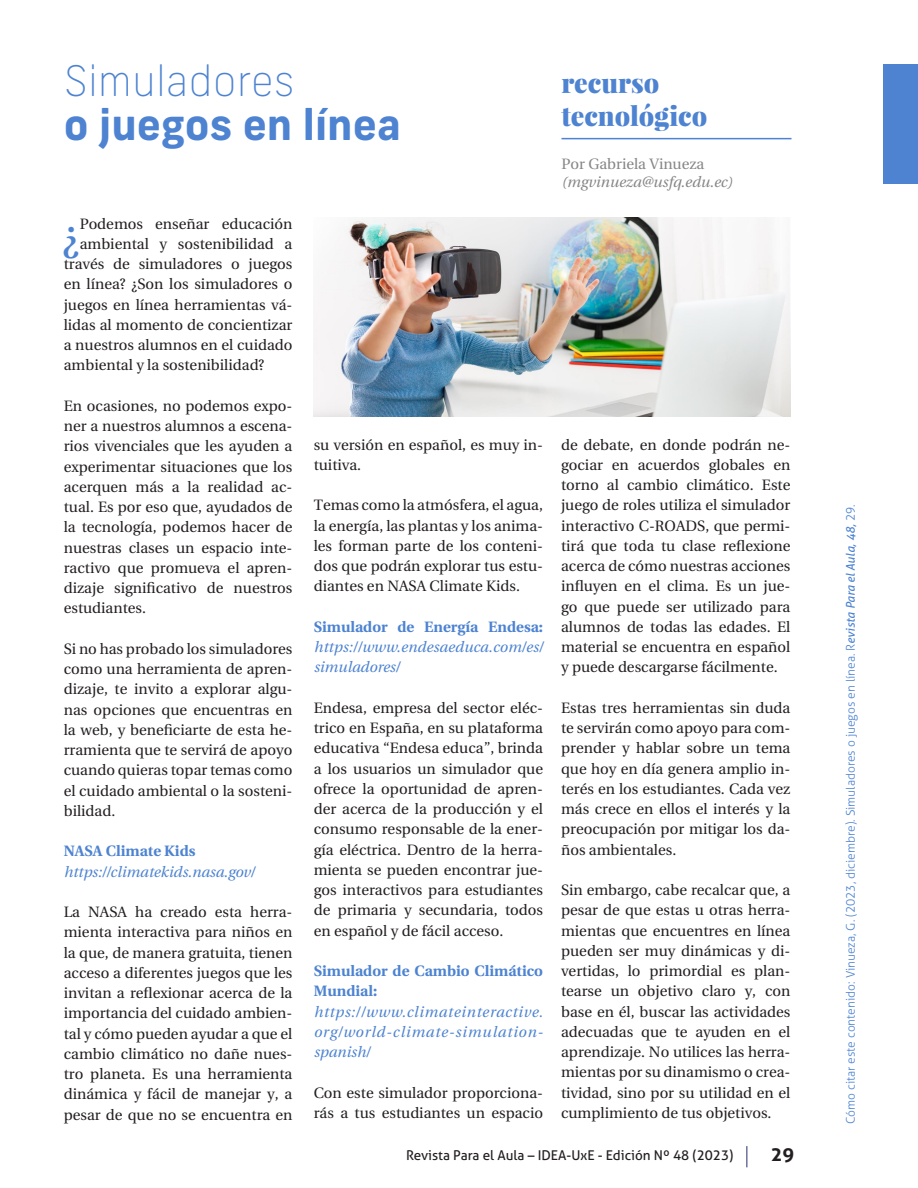
<style>
.page{position:relative;width:918px;height:1188px;background:#fff}
.page>*{position:absolute;margin:0;border:0;box-sizing:border-box;transform-origin:0 0}
.t1{font:44.25px "Linguistics Pro";color:#4d83d1}
.t2{font:700 42px "New Frank";color:#4d83d1}
.t3{font:100 42px "New Frank";color:#4d83d1}
.t4{font:900 27px/33px "Playfair Display";color:#4d83d1}
.t5{font:700 19.5px "Aller";color:#231f20}
.t6{font:15px/20.2px "Linguistics Pro";color:#231f20;text-align:justify}
.t7{font:italic 15px/20.2px "Linguistics Pro";letter-spacing:.01em;color:#4d83d1}
.t8{font:700 15px/20.2px "Linguistics Pro";color:#4d83d1}
.t9{font:italic 15px "Linguistics Pro";color:#868686}
.t10{font:15px "Linguistics Pro";color:#868686}
.t11{font:13.5px "Aller";color:#231f20}
.t12{font:300 12px "Aller";color:#4d83d1}
.s1{font-weight:400;font-style:italic}
</style>
<div class="page">
<svg style="left:747px;top:1146px;width:1px;height:21px"></svg>
<hr style="left:561px;top:138px;width:231px;height:1px;background:#4d83d1">
<div style="left:884px;top:64px;width:34px;height:119px;background:#4d83d1"></div>
<img style="left:314px;top:217px;width:476px;height:199px">
<h2 class="t3" style="left:64px;top:56px;width:232px">Simuladores</h2>
<h2 class="t2" style="left:64px;top:97px;width:339px">o juegos en línea</h2>
<p class="t6" style="left:80px;top:213px;width:214px">Podemos enseñar educación</p>
<p class="t6" style="left:80px;top:234px;width:214px">ambiental y sostenibilidad a</p>
<p class="t6" style="left:64px;top:254px;width:230px">través de simuladores o juegos</p>
<p class="t6" style="left:64px;top:274px;width:230px">en línea? ¿Son los simuladores o</p>
<p class="t6" style="left:64px;top:294px;width:230px">juegos en línea herramientas vá-</p>
<p class="t6" style="left:64px;top:315px;width:230px">lidas al momento de concientizar</p>
<p class="t6" style="left:64px;top:335px;width:230px">a nuestros alumnos en el cuidado</p>
<p class="t6" style="left:64px;top:355px;width:202px">ambiental y la sostenibilidad?</p>
<p class="t6" style="left:64px;top:396px;width:230px">En ocasiones, no podemos expo&shy;ner a nuestros alumnos a escena&shy;rios vivenciales que les ayuden a experimentar situaciones que los acerquen más a la realidad ac&shy;tual. Es por eso que, ayudados de la tecnología, podemos hacer de nuestras clases un espacio inte&shy;ractivo que promueva el apren&shy;dizaje significativo de nuestros estudiantes.</p>
<p class="t6" style="left:64px;top:639px;width:230px">Si no has probado los simuladores como una herramienta de apren&shy;dizaje, te invito a explorar algu&shy;nas opciones que encuentras en la web, y beneficiarte de esta he&shy;rramienta que te servirá de apoyo cuando quieras topar temas como el cuidado ambiental o la sosteni&shy;bilidad.</p>
<p class="t8" style="left:64px;top:840px;width:133px">NASA Climate Kids</p>
<p class="t7" style="left:64px;top:860px;width:192px">https://climatekids.nasa.gov/</p>
<p class="t6" style="left:64px;top:902px;width:230px">La NASA ha creado esta herra&shy;mienta interactiva para niños en la que, de manera gratuita, tienen acceso a diferentes juegos que les invitan a reflexionar acerca de la importancia del cuidado ambien&shy;tal y cómo pueden ayudar a que el cambio climático no dañe nues&shy;tro planeta. Es una herramienta dinámica y fácil de manejar y, a pesar de que no se encuentra en</p>
<h1 class="t1" style="left:62px;top:200px;width:19px">¿</h1>
<p class="t6" style="left:314px;top:435px;width:231px">su versión en español, es muy in&shy;tuitiva.</p>
<p class="t6" style="left:314px;top:495px;width:231px">Temas como la atmósfera, el agua, la energía, las plantas y los anima&shy;les forman parte de los conteni&shy;dos que podrán explorar tus estu&shy;diantes en NASA Climate Kids.</p>
<p class="t8" style="left:314px;top:616px;width:231px">Simulador de Energía Endesa:</p>
<p class="t7" style="left:314px;top:636px;width:231px">https://www.endesaeduca.com/es/ simuladores/</p>
<p class="t6" style="left:314px;top:698px;width:231px">Endesa, empresa del sector eléc&shy;trico en España, en su plataforma educativa “Endesa educa”, brinda a los usuarios un simulador que ofrece la oportunidad de apren&shy;der acerca de la producción y el consumo responsable de la ener&shy;gía eléctrica. Dentro de la herra&shy;mienta se pueden encontrar jue&shy;gos interactivos para estudiantes de primaria y secundaria, todos en español y de fácil acceso.</p>
<p class="t8" style="left:314px;top:960px;width:231px">Simulador de Cambio Climático<br>Mundial:</p>
<p class="t7" style="left:314px;top:1001px;width:231px;text-align:justify">https://www.climateinteractive. org/world-climate-simulation&shy;spanish/</p>
<p class="t6" style="left:314px;top:1083px;width:231px">Con este simulador proporciona&shy;rás a tus estudiantes un espacio</p>
<h3 class="t4" style="left:561px;top:66px;width:147px">recurso tecnológico</h3>
<p class="t10" style="left:561px;top:152px;width:145px">Por Gabriela Vinueza</p>
<p class="t9" style="left:561px;top:170px;width:172px">(mgvinueza@usfq.edu.ec)</p>
<p class="t6" style="left:561px;top:435px;width:231px">de debate, en donde podrán ne&shy;gociar en acuerdos globales en torno al cambio climático. Este juego de roles utiliza el simulador interactivo C-ROADS, que permi&shy;tirá que toda tu clase reflexione acerca de cómo nuestras acciones influyen en el clima. Es un jue&shy;go que puede ser utilizado para alumnos de todas las edades. El material se encuentra en español y puede descargarse fácilmente.</p>
<p class="t6" style="left:561px;top:698px;width:231px">Estas tres herramientas sin duda te servirán como apoyo para com&shy;prender y hablar sobre un tema que hoy en día genera amplio in&shy;terés en los estudiantes. Cada vez más crece en ellos el interés y la preocupación por mitigar los da&shy;ños ambientales.</p>
<p class="t6" style="left:561px;top:880px;width:231px">Sin embargo, cabe recalcar que, a pesar de que estas u otras herra&shy;mientas que encuentres en línea pueden ser muy dinámicas y di&shy;vertidas, lo primordial es plan&shy;tearse un objetivo claro y, con base en él, buscar las actividades adecuadas que te ayuden en el aprendizaje. No utilices las herra&shy;mientas por su dinamismo o crea&shy;tividad, sino por su utilidad en el cumplimiento de tus objetivos.</p>
<p class="t11" style="left:406px;top:1147px;width:329px">Revista Para el Aula – IDEA-UxE - Edición Nº 48 (2023)</p>
<h3 class="t5" style="left:771px;top:1143px;width:25px">29</h3>
<p class="t12" style="left:843px;top:1124px;width:622px;rotate:-90deg">Cómo citar este contenido: Vinueza, G. (2023, diciembre). Simuladores o juegos en línea. R<span class="s1">evista Para el Aula, 48,</span> 29.</p>
</div>
